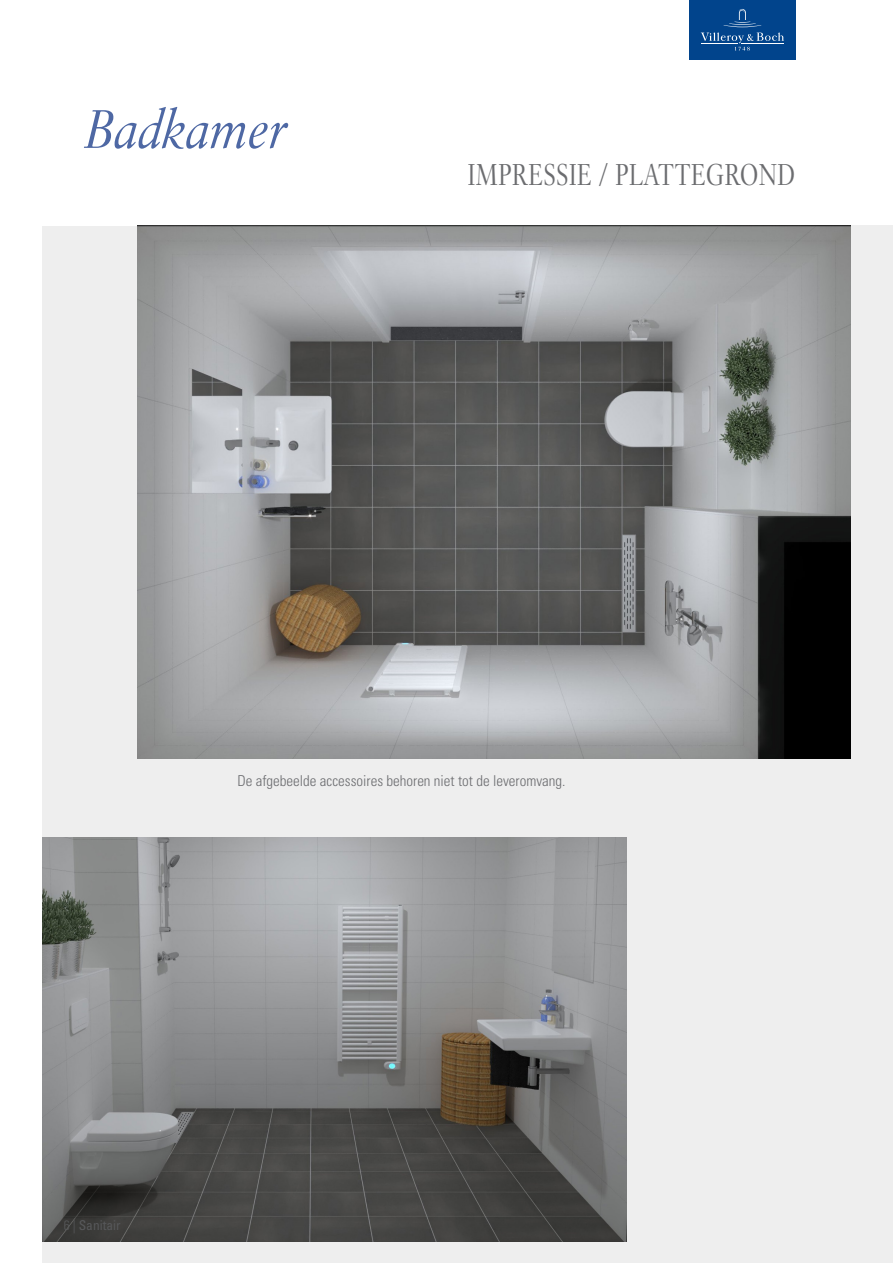
<style>
.page{position:relative;width:893px;height:1263px;background:#fff}
.page>*{position:absolute;margin:0;border:0;box-sizing:border-box;transform-origin:0 0}
.Kop_1{font:italic 54px "Villeroy Boch";color:#4e68a4}
.t1{font:30px "Villeroy Boch";color:#6c6d70;scale:.85 1}
.t2{font:300 condensed 15px "Univers LT Std";color:#6c6d70}
.t3{font:condensed 13.5px "Univers LT Std";color:#57585a}
.s1{font-weight:300}
</style>
<div class="page">
<div style="left:850px;top:225px;width:43px;height:1038px;background:#eee"></div>
<div style="left:43px;top:226px;width:807px;height:1037px;background:#eee"></div>
<img style="left:43px;top:837px;width:583px;height:405px">
<img style="left:137px;top:225px;width:713px;height:533px">
<div style="left:689px;top:0;width:106px;height:60px;background:#01448c"></div>
<svg style="left:701px;top:9px;width:83px;height:42px"></svg>
<p class="Kop_1" style="left:85px;top:95px;width:204px">Badkamer</p>
<p class="t1" style="left:467px;top:155px;width:387px">IMPRESSIE / PLATTEGROND</p>
<p class="t2" style="left:237px;top:772px;width:330px">De afgebeelde accessoires behoren niet tot de leveromvang.</p>
<p class="t3" style="left:64px;top:1217px;width:58px"><span class="s1">6 |</span> Sanitair</p>
</div>
